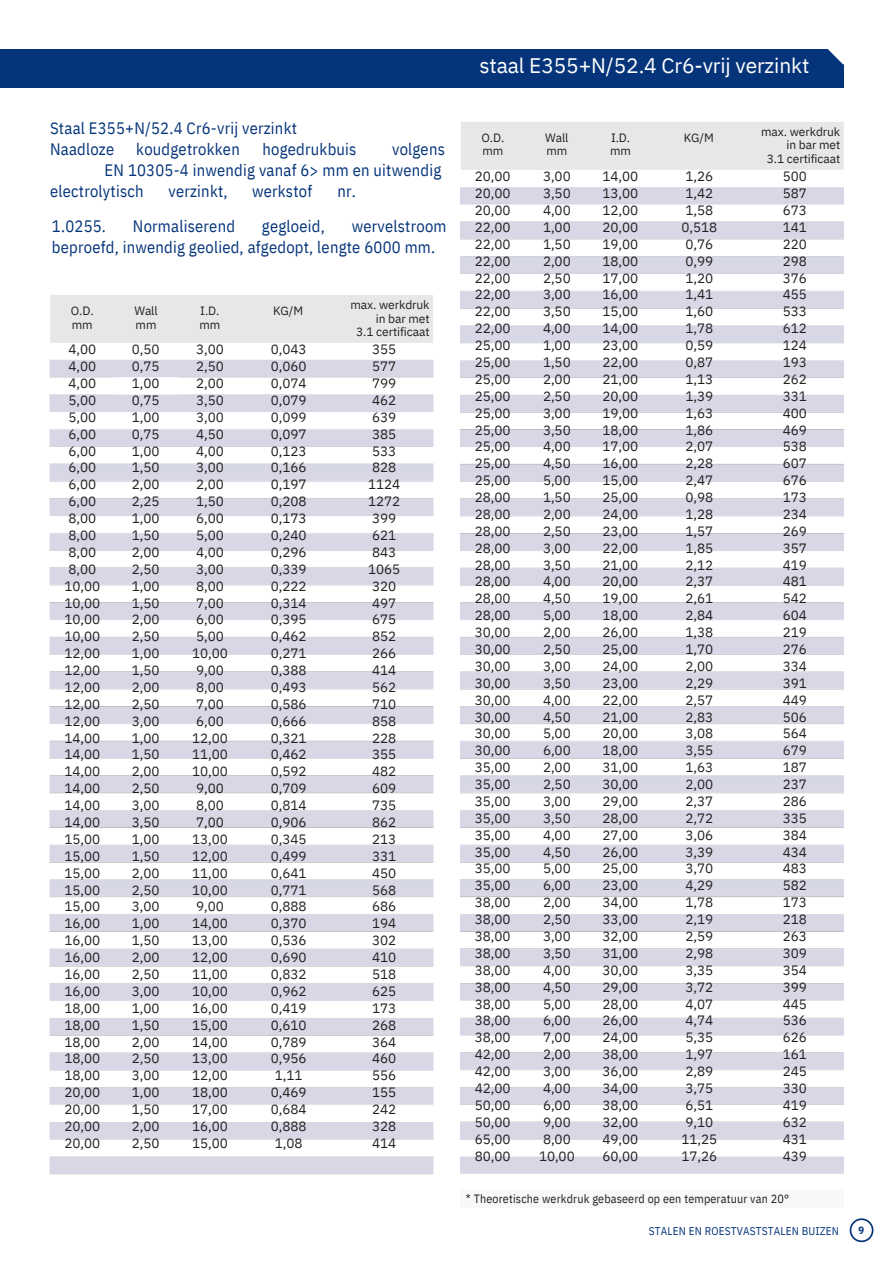
<style>
.page{position:relative;width:894px;height:1264px;background:#fff}
.page>*{position:absolute;margin:0;border:0;box-sizing:border-box;transform-origin:0 0}
.t1{font:21px "IBM Plex Sans";letter-spacing:-.005em;color:#fff}
.t2{font:16.5px/20.2px "IBM Plex Sans Cond";letter-spacing:.015em;color:#05347a;text-align:right}
.t3{font:13.5px/16.8px "IBM Plex Sans";letter-spacing:-.005em;color:#231f20}
.t4{font:12px/13.5px "IBM Plex Sans";letter-spacing:-.005em;color:#231f20}
.t5{font:12px "IBM Plex Sans Cond";letter-spacing:.015em;color:#231f20}
.t6{font:11.25px "IBM Plex Sans Cond";letter-spacing:.015em;color:#05347a}
.t7{font:700 10.5px "IBM Plex Sans Cond";color:#05347a}
</style>
<div class="page">
<div style="left:50px;top:295px;width:383px;height:48px;background:#e6e7e8"></div>
<img style="left:49px;top:359px;width:385px;height:816px">
<div style="left:461px;top:122px;width:382px;height:48px;background:#e6e7e8"></div>
<div style="left:0;top:50px;width:843px;height:38px;background:#05347a"></div>
<svg style="left:824px;top:49px;width:20px;height:16px"></svg>
<svg style="left:849px;top:1218px;width:24px;height:24px"></svg>
<div style="left:460px;top:1190px;width:383px;height:17px;background:#f8f8f8"></div>
<p class="t2" style="left:50px;top:118px;width:248px">Staal E355+N/52.4 Cr6-vrij verzinkt</p>
<p class="t2" style="left:50px;top:139px;width:66px">Naadloze</p>
<h4 class="t2" style="left:136px;top:139px;width:105px">koudgetrokken</h4>
<p class="t2" style="left:262px;top:139px;width:95px">hogedrukbuis</p>
<h3 class="t2" style="left:105px;top:139px;width:342px">volgens<br>EN 10305-4 inwendig vanaf 6&gt; mm en uitwendig</h3>
<h3 class="t2" style="left:50px;top:181px;width:95px">electrolytisch</h3>
<h3 class="t2" style="left:168px;top:181px;width:61px">verzinkt,</h3>
<h3 class="t2" style="left:252px;top:181px;width:62px">werkstof</h3>
<h3 class="t2" style="left:337px;top:181px;width:20px">nr.</h3>
<p class="t2" style="left:52px;top:216px;width:56px">1.0255.</p>
<p class="t2" style="left:133px;top:216px;width:103px">Normaliserend</p>
<p class="t2" style="left:262px;top:216px;width:64px">gegloeid,</p>
<p class="t2" style="left:52px;top:216px;width:396px;text-align:left;text-indent:300px">wervelstroom beproefd, inwendig geolied, afgedopt, lengte 6000 mm.</p>
<p class="t4" style="left:71px;top:304px;width:24px">O.D. mm</p>
<p class="t4" style="left:134px;top:304px;width:25px">Wall mm</p>
<h4 class="t4" style="left:199px;top:304px;width:22px">I.D. mm</h4>
<p class="t4" style="left:273px;top:304px;width:32px">KG/M</p>
<h3 class="t4" style="left:350px;top:298px;width:81px;text-align:right">max. werkdruk in bar met<br>3.1 certificaat</h3>
<h2 class="t3" style="left:64px;top:341px;width:37px">4,00<br>4,00<br>4,00<br>5,00<br>5,00<br>6,00<br>6,00<br>6,00<br>6,00<br>6,00<br>8,00<br>8,00<br>8,00<br>8,00<br>10,00<br>10,00<br>10,00<br>10,00<br>12,00<br>12,00<br>12,00<br>12,00<br>12,00<br>14,00<br>14,00<br>14,00<br>14,00<br>14,00<br>14,00<br>15,00<br>15,00<br>15,00<br>15,00<br>15,00<br>16,00<br>16,00<br>16,00<br>16,00<br>16,00<br>18,00<br>18,00<br>18,00<br>18,00<br>18,00<br>20,00<br>20,00<br>20,00<br>20,00</h2>
<h2 class="t3" style="left:132px;top:341px;width:29px;text-align:justify">0,50<br>0,75<br>1,00<br>0,75<br>1,00<br>0,75<br>1,00<br>1,50<br>2,00<br>2,25<br>1,00<br>1,50<br>2,00<br>2,50<br>1,00<br>1,50<br>2,00<br>2,50<br>1,00<br>1,50<br>2,00<br>2,50<br>3,00<br>1,00<br>1,50<br>2,00<br>2,50<br>3,00<br>3,50<br>1,00<br>1,50<br>2,00<br>2,50<br>3,00<br>1,00<br>1,50<br>2,00<br>2,50<br>3,00<br>1,00<br>1,50<br>2,00<br>2,50<br>3,00<br>1,00<br>1,50<br>2,00<br>2,50</h2>
<h2 class="t3" style="left:192px;top:341px;width:37px">3,00<br>2,50<br>2,00<br>3,50<br>3,00<br>4,50<br>4,00<br>3,00<br>2,00<br>1,50<br>6,00<br>5,00<br>4,00<br>3,00<br>8,00<br>7,00<br>6,00<br>5,00<br>10,00<br>9,00<br>8,00<br>7,00<br>6,00<br>12,00<br>11,00<br>10,00<br>9,00<br>8,00<br>7,00<br>13,00<br>12,00<br>11,00<br>10,00<br>9,00<br>14,00<br>13,00<br>12,00<br>11,00<br>10,00<br>16,00<br>15,00<br>14,00<br>13,00<br>12,00<br>18,00<br>17,00<br>16,00<br>15,00</h2>
<h2 class="t3" style="left:271px;top:341px;width:37px">0,043<br>0,060<br>0,074<br>0,079<br>0,099<br>0,097<br>0,123<br>0,166<br>0,197<br>0,208<br>0,173<br>0,240<br>0,296<br>0,339<br>0,222<br>0,314<br>0,395<br>0,462<br>0,271<br>0,388<br>0,493<br>0,586<br>0,666<br>0,321<br>0,462<br>0,592<br>0,709<br>0,814<br>0,906<br>0,345<br>0,499<br>0,641<br>0,771<br>0,888<br>0,370<br>0,536<br>0,690<br>0,832<br>0,962<br>0,419<br>0,610<br>0,789<br>0,956<br>1,11<br>0,469<br>0,684<br>0,888<br>1,08</h2>
<h2 class="t3" style="left:368px;top:341px;width:34px">355<br>577<br>799<br>462<br>639<br>385<br>533<br>828<br>1124<br>1272<br>399<br>621<br>843<br>1065<br>320<br>497<br>675<br>852<br>266<br>414<br>562<br>710<br>858<br>228<br>355<br>482<br>609<br>735<br>862<br>213<br>331<br>450<br>568<br>686<br>194<br>302<br>410<br>518<br>625<br>173<br>268<br>364<br>460<br>556<br>155<br>242<br>328<br>414</h2>
<p class="t1" style="left:479px;top:52px;width:331px">staal E355+N/52.4 Cr6-vrij verzinkt</p>
<h3 class="t4" style="left:481px;top:131px;width:24px">O.D. mm</h3>
<h3 class="t4" style="left:545px;top:131px;width:25px">Wall mm</h3>
<h3 class="t4" style="left:610px;top:131px;width:22px">I.D. mm</h3>
<h3 class="t4" style="left:683px;top:131px;width:32px">KG/M</h3>
<p class="t4" style="left:761px;top:125px;width:81px;text-align:right">max. werkdruk in bar met<br>3.1 certificaat</p>
<h2 class="t3" style="left:475px;top:168px;width:37px;text-align:justify">20,00<br>20,00<br>20,00<br>22,00<br>22,00<br>22,00<br>22,00<br>22,00<br>22,00<br>22,00<br>25,00<br>25,00<br>25,00<br>25,00<br>25,00<br>25,00<br>25,00<br>25,00<br>25,00<br>28,00<br>28,00<br>28,00<br>28,00<br>28,00<br>28,00<br>28,00<br>28,00<br>30,00<br>30,00<br>30,00<br>30,00<br>30,00<br>30,00<br>30,00<br>30,00<br>35,00<br>35,00<br>35,00<br>35,00<br>35,00<br>35,00<br>35,00<br>35,00<br>38,00<br>38,00<br>38,00<br>38,00<br>38,00<br>38,00<br>38,00<br>38,00<br>38,00<br>42,00<br>42,00<br>42,00<br>50,00<br>50,00<br>65,00<br>80,00</h2>
<h2 class="t3" style="left:539px;top:168px;width:37px">3,00<br>3,50<br>4,00<br>1,00<br>1,50<br>2,00<br>2,50<br>3,00<br>3,50<br>4,00<br>1,00<br>1,50<br>2,00<br>2,50<br>3,00<br>3,50<br>4,00<br>4,50<br>5,00<br>1,50<br>2,00<br>2,50<br>3,00<br>3,50<br>4,00<br>4,50<br>5,00<br>2,00<br>2,50<br>3,00<br>3,50<br>4,00<br>4,50<br>5,00<br>6,00<br>2,00<br>2,50<br>3,00<br>3,50<br>4,00<br>4,50<br>5,00<br>6,00<br>2,00<br>2,50<br>3,00<br>3,50<br>4,00<br>4,50<br>5,00<br>6,00<br>7,00<br>2,00<br>3,00<br>4,00<br>6,00<br>9,00<br>8,00<br>10,00</h2>
<h2 class="t3" style="left:602px;top:168px;width:37px;text-align:justify">14,00<br>13,00<br>12,00<br>20,00<br>19,00<br>18,00<br>17,00<br>16,00<br>15,00<br>14,00<br>23,00<br>22,00<br>21,00<br>20,00<br>19,00<br>18,00<br>17,00<br>16,00<br>15,00<br>25,00<br>24,00<br>23,00<br>22,00<br>21,00<br>20,00<br>19,00<br>18,00<br>26,00<br>25,00<br>24,00<br>23,00<br>22,00<br>21,00<br>20,00<br>18,00<br>31,00<br>30,00<br>29,00<br>28,00<br>27,00<br>26,00<br>25,00<br>23,00<br>34,00<br>33,00<br>32,00<br>31,00<br>30,00<br>29,00<br>28,00<br>26,00<br>24,00<br>38,00<br>36,00<br>34,00<br>38,00<br>32,00<br>49,00<br>60,00</h2>
<h2 class="t3" style="left:681px;top:168px;width:37px">1,26<br>1,42<br>1,58<br>0,518<br>0,76<br>0,99<br>1,20<br>1,41<br>1,60<br>1,78<br>0,59<br>0,87<br>1,13<br>1,39<br>1,63<br>1,86<br>2,07<br>2,28<br>2,47<br>0,98<br>1,28<br>1,57<br>1,85<br>2,12<br>2,37<br>2,61<br>2,84<br>1,38<br>1,70<br>2,00<br>2,29<br>2,57<br>2,83<br>3,08<br>3,55<br>1,63<br>2,00<br>2,37<br>2,72<br>3,06<br>3,39<br>3,70<br>4,29<br>1,78<br>2,19<br>2,59<br>2,98<br>3,35<br>3,72<br>4,07<br>4,74<br>5,35<br>1,97<br>2,89<br>3,75<br>6,51<br>9,10<br>11,25<br>17,26</h2>
<h2 class="t3" style="left:782px;top:168px;width:26px;text-align:justify">500<br>587<br>673<br>141<br>220<br>298<br>376<br>455<br>533<br>612<br>124<br>193<br>262<br>331<br>400<br>469<br>538<br>607<br>676<br>173<br>234<br>269<br>357<br>419<br>481<br>542<br>604<br>219<br>276<br>334<br>391<br>449<br>506<br>564<br>679<br>187<br>237<br>286<br>335<br>384<br>434<br>483<br>582<br>173<br>218<br>263<br>309<br>354<br>399<br>445<br>536<br>626<br>161<br>245<br>330<br>419<br>632<br>431<br>439</h2>
<p class="t5" style="left:466px;top:1190px;width:324px">* Theoretische werkdruk gebaseerd op een temperatuur van 20°</p>
<p class="t6" style="left:648px;top:1222px;width:192px">STALEN EN ROESTVASTSTALEN BUIZEN</p>
<h1 class="t7" style="left:858px;top:1222px;width:7px">9</h1>
</div>
